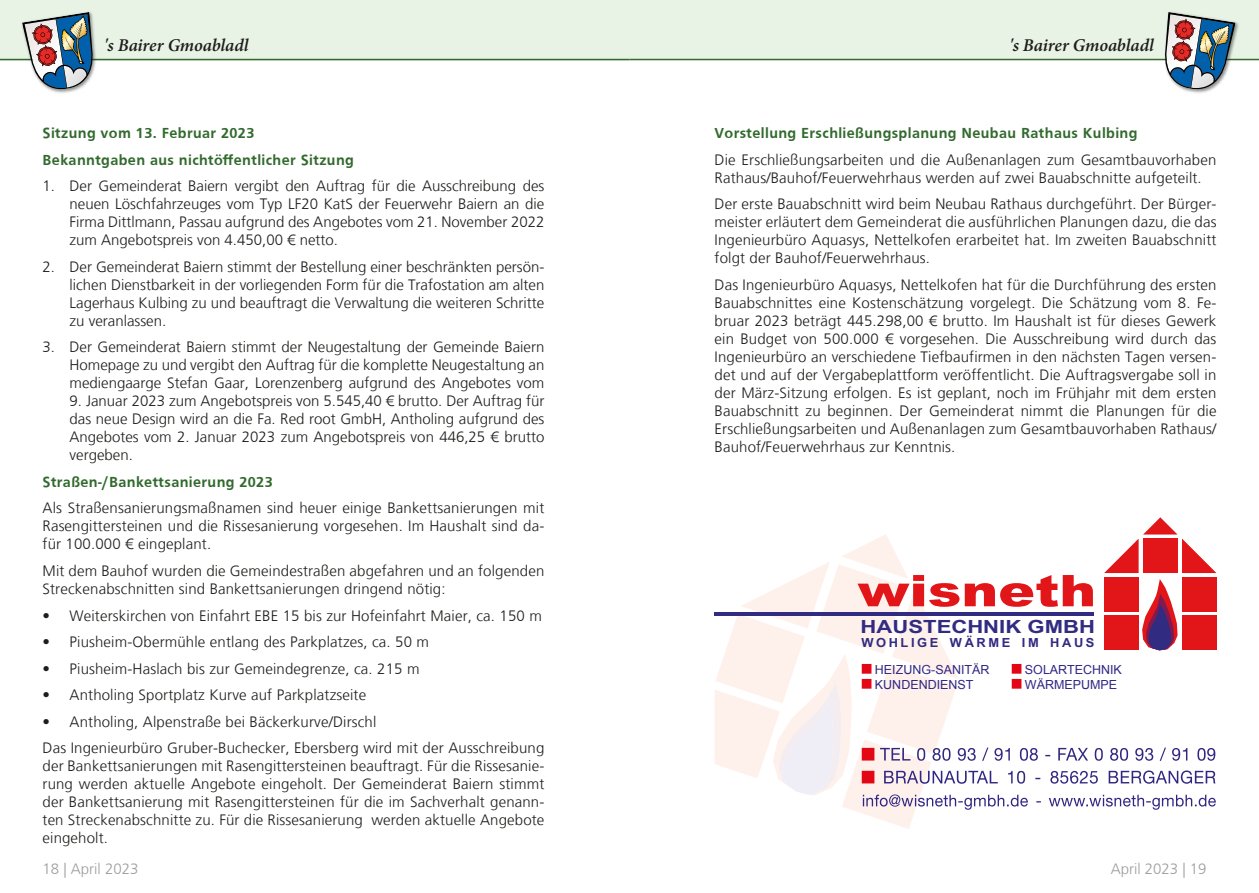
<style>
.page{position:relative;width:1259px;height:893px;background:#fff}
.page>*{position:absolute;margin:0;border:0;box-sizing:border-box;transform-origin:0 0}
.t1{font:900 43.65px "Arial";color:#e21618;scale:1.26 1}
.t2{font:700 18.15px "Arial";color:#312b82;scale:1.21 1}
.t3{font:italic 600 18px "Minion Pro";letter-spacing:-.005em;color:#1d1d1b}
.t4{font:300 15px/18px "Frutiger LT";letter-spacing:.01em;color:#1d1d1b;text-align:justify}
.t5{font:700 15px/26.5px "Frutiger";letter-spacing:.025em;color:#326a2e}
.t6{font:300 15px "Frutiger LT";color:#9d9d9d}
.t7{font:700 12.6px "Arial";letter-spacing:.2em;color:#312b82}
.t8{font:12.45px "Arial";color:#312783}
</style>
<div class="page">
<div style="left:0;top:0;width:629px;height:61px;background:#e8f2e5"></div>
<div style="left:629px;top:0;width:630px;height:60px;background:#e8f2e5"></div>
<hr style="left:0;top:59px;width:629px;height:1px;background:#326a2e">
<hr style="left:629px;top:59px;width:630px;height:1px;background:#326a2e">
<div style="left:21px;top:11px;width:76px;height:83px;background:#1d1d1b;opacity:.5"></div>
<img style="left:22px;top:12px;width:72px;height:78px">
<div style="left:1163px;top:11px;width:76px;height:83px;background:#1d1d1b;opacity:.5"></div>
<img style="left:1163px;top:12px;width:72px;height:78px">
<svg style="left:714px;top:517px;width:502px;height:312px"></svg>
<p class="t3" style="left:104px;top:33px;width:146px">'s Bairer Gmoabladl</p>
<p class="t3" style="left:1009px;top:33px;width:146px">'s Bairer Gmoabladl</p>
<p class="t5" style="left:43px;top:120px;width:313px">Sitzung vom 13. Februar 2023<br>Bekanntgaben aus nichtöffentlicher Sitzung</p>
<p class="t4" style="left:70px;top:177px;width:476px;text-indent:-27px">1. Der Gemeinderat Baiern vergibt den Auftrag für die Ausschreibung des neuen Löschfahrzeuges vom Typ LF20 KatS der Feuerwehr Baiern an die Firma Dittlmann, Passau aufgrund des Angebotes vom 21. November 2022 zum Angebotspreis von 4.450,00 € netto.</p>
<p class="t4" style="left:70px;top:258px;width:476px;text-indent:-27px">2. Der Gemeinderat Baiern stimmt der Bestellung einer beschränkten persön&shy;lichen Dienstbarkeit in der vorliegenden Form für die Trafostation am alten Lagerhaus Kulbing zu und beauftragt die Verwaltung die weiteren Schritte zu veranlassen.</p>
<p class="t4" style="left:70px;top:338px;width:476px;text-indent:-27px">3. Der Gemeinderat Baiern stimmt der Neugestaltung der Gemeinde Baiern Homepage zu und vergibt den Auftrag für die komplette Neugestaltung an mediengaarge Stefan Gaar, Lorenzenberg aufgrund des Angebotes vom</p>
<p class="t4" style="left:70px;top:392px;width:476px">9. Januar 2023 zum Angebotspreis von 5.545,40 € brutto. Der Auftrag für das neue Design wird an die Fa. Red root GmbH, Antholing aufgrund des Angebotes vom 2. Januar 2023 zum Angebotspreis von 446,25 € brutto vergeben.</p>
<p class="t5" style="left:43px;top:468px;width:232px">Straßen-/Bankettsanierung 2023</p>
<p class="t4" style="left:43px;top:499px;width:503px">Als Straßensanierungsmaßnamen sind heuer einige Bankettsanierungen mit Rasengittersteinen und die Rissesanierung vorgesehen. Im Haushalt sind da&shy;für 100.000 € eingeplant.</p>
<p class="t4" style="left:43px;top:562px;width:503px">Mit dem Bauhof wurden die Gemeindestraßen abgefahren und an folgenden<br>Streckenabschnitten sind Bankettsanierungen dringend nötig:</p>
<p class="t4" style="left:43px;top:606px;width:501px">• Weiterskirchen von Einfahrt EBE 15 bis zur Hofeinfahrt Maier, ca. 150 m</p>
<p class="t4" style="left:43px;top:633px;width:388px">• Piusheim-Obermühle entlang des Parkplatzes, ca. 50 m</p>
<p class="t4" style="left:43px;top:659px;width:378px">• Piusheim-Haslach bis zur Gemeindegrenze, ca. 215 m</p>
<p class="t4" style="left:43px;top:686px;width:325px">• Antholing Sportplatz Kurve auf Parkplatzseite</p>
<p class="t4" style="left:43px;top:708px;width:503px;line-height:26.5px">• Antholing, Alpenstraße bei Bäckerkurve/Dirschl<br>Das Ingenieurbüro Gruber-Buchecker, Ebersberg wird mit der Ausschreibung</p>
<p class="t4" style="left:43px;top:757px;width:503px">der Bankettsanierungen mit Rasengittersteinen beauftragt. Für die Rissesanie&shy;rung werden aktuelle Angebote eingeholt. Der Gemeinderat Baiern stimmt der Bankettsanierung mit Rasengittersteinen für die im Sachverhalt genann&shy;ten Streckenabschnitte zu. Für die Rissesanierung werden aktuelle Angebote eingeholt.</p>
<p class="t5" style="left:714px;top:120px;width:424px">Vorstellung Erschließungsplanung Neubau Rathaus Kulbing</p>
<p class="t4" style="left:714px;top:151px;width:503px">Die Erschließungsarbeiten und die Außenanlagen zum Gesamtbauvorhaben<br>Rathaus/Bauhof/Feuerwehrhaus werden auf zwei Bauabschnitte aufgeteilt.</p>
<p class="t4" style="left:714px;top:195px;width:503px">Der erste Bauabschnitt wird beim Neubau Rathaus durchgeführt. Der Bürger&shy;meister erläutert dem Gemeinderat die ausführlichen Planungen dazu, die das Ingenieurbüro Aquasys, Nettelkofen erarbeitet hat. Im zweiten Bauabschnitt folgt der Bauhof/Feuerwehrhaus.</p>
<p class="t4" style="left:714px;top:276px;width:503px">Das Ingenieurbüro Aquasys, Nettelkofen hat für die Durchführung des ersten Bauabschnittes eine Kostenschätzung vorgelegt. Die Schätzung vom 8. Fe&shy;bruar 2023 beträgt 445.298,00 € brutto. Im Haushalt ist für dieses Gewerk ein Budget von 500.000 € vorgesehen. Die Ausschreibung wird durch das Ingenieurbüro an verschiedene Tiefbaufirmen in den nächsten Tagen versen&shy;det und auf der Vergabeplattform veröffentlicht. Die Auftragsvergabe soll in der März-Sitzung erfolgen. Es ist geplant, noch im Frühjahr mit dem ersten Bauabschnitt zu beginnen. Der Gemeinderat nimmt die Planungen für die Erschließungsarbeiten und Außenanlagen zum Gesamtbauvorhaben Rathaus/ Bauhof/Feuerwehrhaus zur Kenntnis.</p>
<h1 class="t1" style="left:857px;top:559px;width:191px">wisneth</h1>
<p class="t2" style="left:860px;top:614px;width:195px">HAUSTECHNIK GMBH</p>
<p class="t7" style="left:861px;top:634px;width:235px">WOHLIGE WÄRME IM HAUS</p>
<p class="t8" style="left:875px;top:661px;width:116px">HEIZUNG-SANITÄR</p>
<p class="t8" style="left:1025px;top:661px;width:98px">SOLARTECHNIK</p>
<p class="t8" style="left:875px;top:676px;width:100px">KUNDENDIENST</p>
<p class="t8" style="left:1025px;top:676px;width:94px">WÄRMEPUMPE</p>
<p class="t6" style="left:43px;top:861px;width:97px">18 | April 2023</p>
<p class="t6" style="left:1110px;top:861px;width:97px">April 2023 | 19</p>
</div>
